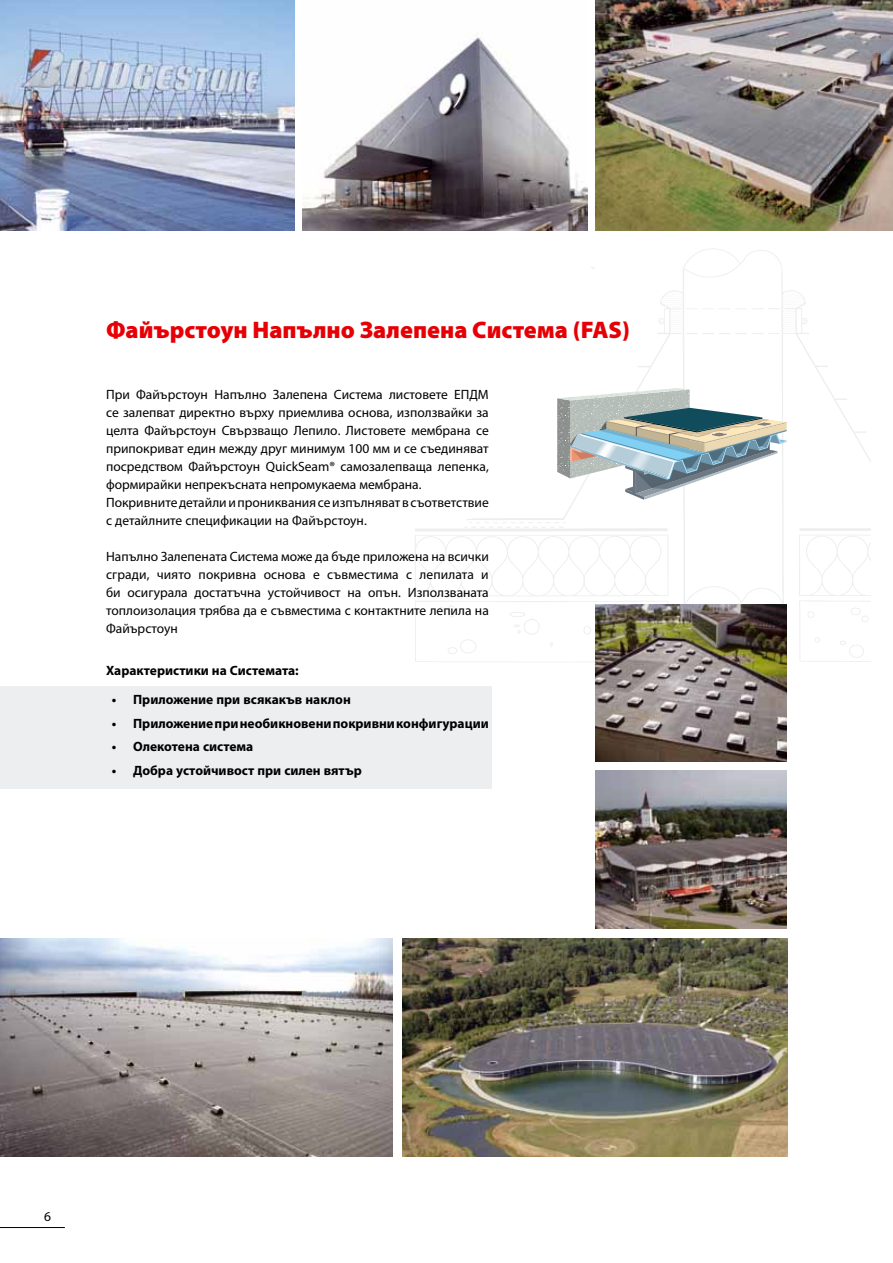
<style>
.page{position:relative;width:893px;height:1263px;background:#fff}
.page>*{position:absolute;margin:0;border:0;box-sizing:border-box;transform-origin:0 0}
.t1{font:900 24px "Myriad Pro";color:#e60005}
.t2{font:13.5px/18px "Myriad Pro";color:#000}
.t3{font:700 13.5px "Myriad Pro";color:#000}
</style>
<div class="page">
<img style="left:0;top:938px;width:392px;height:219px">
<hr style="left:0;top:1227px;width:65px;height:1px;background:#000">
<img style="left:392px;top:230px;width:479px;height:457px">
<div style="left:0;top:687px;width:492px;height:102px;background:#edeeef"></div>
<svg style="left:557px;top:388px;width:230px;height:111px"></svg>
<img style="left:403px;top:938px;width:385px;height:219px">
<img style="left:595px;top:605px;width:192px;height:157px">
<img style="left:595px;top:771px;width:192px;height:158px">
<img style="left:595px;top:0;width:298px;height:230px">
<img style="left:0;top:0;width:295px;height:231px">
<img style="left:303px;top:37px;width:284px;height:194px">
<h1 class="t1" style="left:106px;top:317px;width:525px">Файърстоун Напълно Залепена Система (FAS)</h1>
<p class="t2" style="left:106px;top:386px;width:384px">При Файърстоун Напълно Залепена Система листовете ЕПДМ се залепват директно върху приемлива основа, използвайки за целта Файърстоун Свързващо Лепило. Листовете мембрана се припокриват един между друг минимум 100 мм и се съединяват посредством Файърстоун QuickSeam® самозалепваща лепенка, формирайки непрекъсната непромукаема мембрана.<br>Покривните детайли и прониквания се изпълняват в съответствие с детайлните спецификации на Файърстоун.</p>
<p class="t2" style="left:106px;top:548px;width:384px;text-align:justify">Напълно Залепената Система може да бъде приложена на всички сгради, чиято покривна основа е съвместима с лепилата и би осигурала достатъчна устойчивост на опън. Използваната топлоизолация трябва да е съвместима с контактните лепила на Файърстоун</p>
<p class="t3" style="left:106px;top:663px;width:194px">Характеристики на Системата:</p>
<p class="t3" style="left:112px;top:692px;width:240px">• Приложение при всякакъв наклон</p>
<p class="t3" style="left:112px;top:715px;width:378px">• Приложение при необикновени покривни конфигурации</p>
<p class="t3" style="left:112px;top:739px;width:143px">• Олекотена система</p>
<p class="t3" style="left:112px;top:762px;width:252px">• Добра устойчивост при силен вятър</p>
<p class="t2" style="left:44px;top:1207px;width:8px">6</p>
</div>
